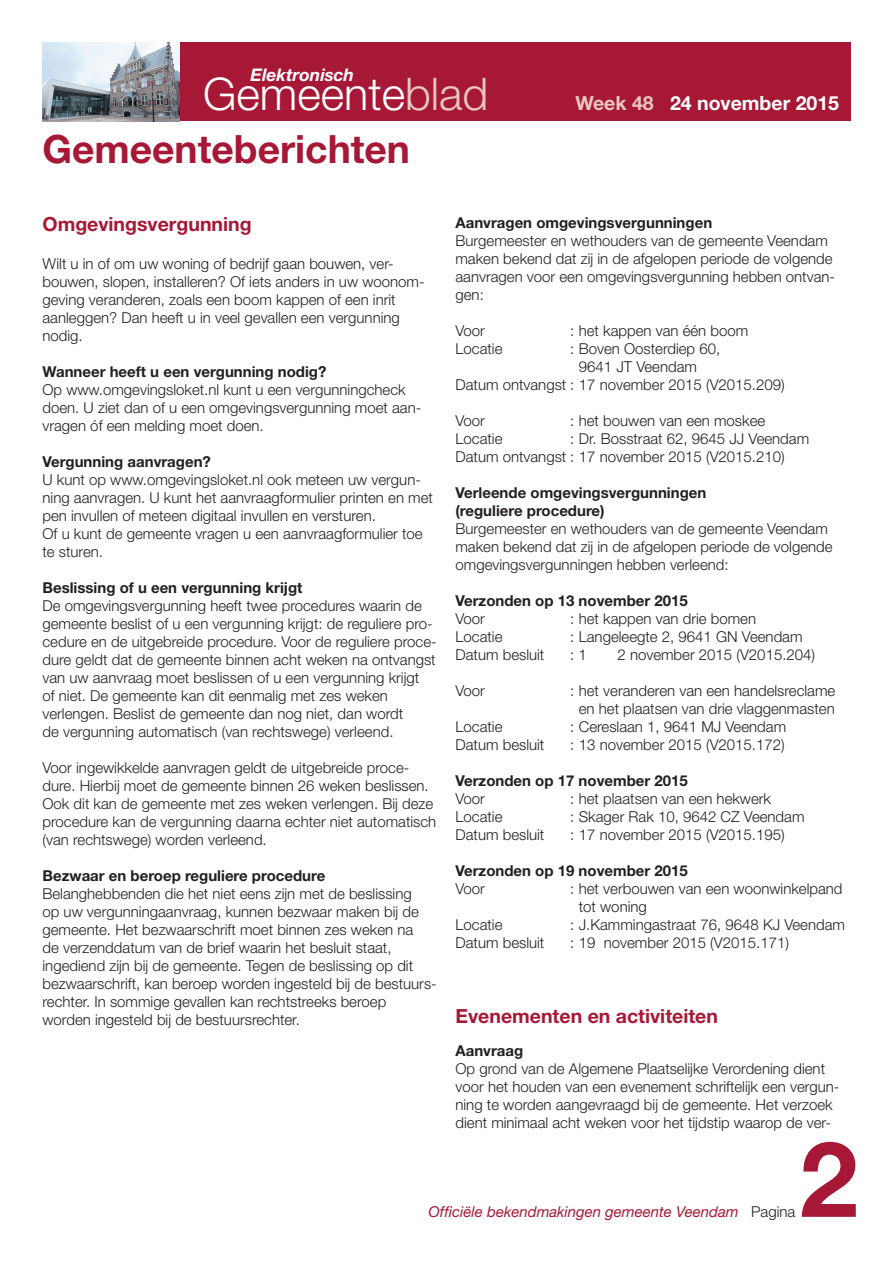
<style>
.page{position:relative;width:893px;height:1263px;background:#fff}
.page>*{position:absolute;margin:0;border:0;box-sizing:border-box;transform-origin:0 0}
.t1{font:700 105px "Helvetica Neue LT Std";color:#a61836}
.t2{font:300 45px "Helvetica Neue LT Std";color:#fff}
.t3{font:700 39px "Helvetica Neue LT Std";color:#a61836}
.t4{font:700 19.5px "Helvetica Neue LT Std";color:#a61836}
.t5{font:700 19.5px "Helvetica Neue LT Std";color:#fff}
.t6{font:italic 700 17.4px "Helvetica Neue LT Std";color:#fff}
.t7{font:300 15px/18px "Helvetica Neue LT Std";color:#231f20}
.t8{font:700 15px/18px "Helvetica Neue LT Std";color:#231f20}
.t9{font:italic 15px "Helvetica Neue LT Std";color:#a61836}
.s1{color:#e9c7c3}
.s2{font-weight:300;font-style:normal;color:#231f20}
</style>
<div class="page">
<div style="left:43px;top:43px;width:807px;height:78px;background:#a61836"></div>
<img style="left:43px;top:43px;width:137px;height:78px">
<p class="t6" style="left:250px;top:68px;width:105px">Elektronisch</p>
<h2 class="t2" style="left:203px;top:78px;width:287px">Gemeente<span class="s1">blad</span></h2>
<h3 class="t3" style="left:43px;top:135px;width:369px">Gemeenteberichten</h3>
<h3 class="t5" style="left:575px;top:97px;width:265px"><span class="s1">Week 48</span> 24 november 2015</h3>
<h3 class="t4" style="left:43px;top:217px;width:211px">Omgevingsvergunning</h3>
<p class="t7" style="left:43px;top:256px;width:384px">Wilt u in of om uw woning of bedrijf gaan bouwen, ver&shy;bouwen, slopen, installeren? Of iets anders in uw woonom&shy;geving veranderen, zoals een boom kappen of een inrit aanleggen? Dan heeft u in veel gevallen een vergunning nodig.</p>
<p class="t8" style="left:43px;top:364px;width:285px">Wanneer heeft u een vergunning nodig?</p>
<p class="t7" style="left:43px;top:382px;width:380px">Op www.omgevingsloket.nl kunt u een vergunningcheck doen. U ziet dan of u een omgevingsvergunning moet aan&shy;vragen óf een melding moet doen.</p>
<p class="t8" style="left:43px;top:454px;width:170px">Vergunning aanvragen?</p>
<p class="t7" style="left:43px;top:472px;width:392px">U kunt op www.omgevingsloket.nl ook meteen uw vergun&shy;ning aanvragen. U kunt het aanvraagformulier printen en met pen invullen of meteen digitaal invullen en versturen.<br>Of u kunt de gemeente vragen u een aanvraagformulier toe te sturen.</p>
<p class="t8" style="left:43px;top:580px;width:261px">Beslissing of u een vergunning krijgt</p>
<p class="t7" style="left:43px;top:598px;width:396px">De omgevingsvergunning heeft twee procedures waarin de gemeente beslist of u een vergunning krijgt: de reguliere pro&shy;cedure en de uitgebreide procedure. Voor de reguliere proce&shy;dure geldt dat de gemeente binnen acht weken na ontvangst van uw aanvraag moet beslissen of u een vergunning krijgt<br>of niet. De gemeente kan dit eenmalig met zes weken verlengen. Beslist de gemeente dan nog niet, dan wordt<br>de vergunning automatisch (van rechtswege) verleend.</p>
<p class="t7" style="left:43px;top:760px;width:395px">Voor ingewikkelde aanvragen geldt de uitgebreide proce&shy;dure. Hierbij moet de gemeente binnen 26 weken beslissen.<br>Ook dit kan de gemeente met zes weken verlengen. Bij deze procedure kan de vergunning daarna echter niet automatisch (van rechtswege) worden verleend.</p>
<p class="t8" style="left:43px;top:868px;width:284px">Bezwaar en beroep reguliere procedure</p>
<p class="t7" style="left:43px;top:886px;width:396px">Belanghebbenden die het niet eens zijn met de beslissing<br>op uw vergunningaanvraag, kunnen bezwaar maken bij de gemeente. Het bezwaarschrift moet binnen zes weken na<br>de verzenddatum van de brief waarin het besluit staat, ingediend zijn bij de gemeente. Tegen de beslissing op dit bezwaarschrift, kan beroep worden ingesteld bij de bestuurs&shy;rechter. In sommige gevallen kan rechtstreeks beroep worden ingesteld bij de bestuursrechter.</p>
<p class="t8" style="left:455px;top:215px;width:258px">Aanvragen omgevingsvergunningen</p>
<p class="t7" style="left:455px;top:233px;width:381px">Burgemeester en wethouders van de gemeente Veendam maken bekend dat zij in de afgelopen periode de volgende aanvragen voor een omgevingsvergunning hebben ontvan&shy;gen:</p>
<p class="t7" style="left:455px;top:323px;width:31px">Voor</p>
<p class="t7" style="left:570px;top:323px;width:180px">: het kappen van één boom</p>
<p class="t7" style="left:455px;top:341px;width:48px">Locatie</p>
<p class="t7" style="left:570px;top:341px;width:151px">: Boven Oosterdiep 60,</p>
<p class="t7" style="left:579px;top:359px;width:120px">9641 JT Veendam</p>
<p class="t7" style="left:455px;top:377px;width:331px">Datum ontvangst : 17 november 2015 (V2015.209)</p>
<p class="t7" style="left:455px;top:413px;width:31px">Voor</p>
<p class="t7" style="left:570px;top:413px;width:196px">: het bouwen van een moskee</p>
<p class="t7" style="left:455px;top:431px;width:48px">Locatie</p>
<p class="t7" style="left:455px;top:431px;width:355px;text-indent:115px">: Dr. Bosstraat 62, 9645 JJ Veendam<br>Datum ontvangst : 17 november 2015 (V2015.210)</p>
<p class="t8" style="left:455px;top:485px;width:252px">Verleende omgevingsvergunningen (reguliere procedure)</p>
<p class="t7" style="left:455px;top:521px;width:379px">Burgemeester en wethouders van de gemeente Veendam maken bekend dat zij in de afgelopen periode de volgende omgevingsvergunningen hebben verleend:</p>
<p class="t8" style="left:455px;top:593px;width:234px">Verzonden op 13 november 2015</p>
<p class="t7" style="left:455px;top:611px;width:31px">Voor</p>
<p class="t7" style="left:570px;top:611px;width:187px">: het kappen van drie bomen</p>
<p class="t7" style="left:455px;top:629px;width:48px">Locatie</p>
<p class="t7" style="left:570px;top:629px;width:234px">: Langeleegte 2, 9641 GN Veendam</p>
<p class="t7" style="left:455px;top:647px;width:90px">Datum besluit</p>
<p class="t7" style="left:570px;top:647px;width:18px">: 1</p>
<p class="t7" style="left:617px;top:647px;width:199px">2 november 2015 (V2015.204)</p>
<p class="t7" style="left:455px;top:683px;width:31px">Voor</p>
<p class="t7" style="left:570px;top:683px;width:267px;text-align:center">: het veranderen van een handelsreclame en het plaatsen van drie vlaggenmasten</p>
<p class="t7" style="left:455px;top:719px;width:48px">Locatie</p>
<p class="t7" style="left:570px;top:719px;width:217px">: Cereslaan 1, 9641 MJ Veendam</p>
<p class="t7" style="left:455px;top:737px;width:90px">Datum besluit</p>
<p class="t7" style="left:570px;top:737px;width:216px">: 13 november 2015 (V2015.172)</p>
<p class="t8" style="left:455px;top:773px;width:234px">Verzonden op 17 november 2015</p>
<p class="t7" style="left:455px;top:791px;width:31px">Voor</p>
<p class="t7" style="left:570px;top:791px;width:202px">: het plaatsen van een hekwerk</p>
<p class="t7" style="left:455px;top:809px;width:48px">Locatie</p>
<p class="t7" style="left:570px;top:809px;width:236px">: Skager Rak 10, 9642 CZ Veendam</p>
<p class="t7" style="left:455px;top:827px;width:90px">Datum besluit</p>
<p class="t7" style="left:570px;top:827px;width:216px">: 17 november 2015 (V2015.195)</p>
<p class="t8" style="left:455px;top:863px;width:234px">Verzonden op 19 november 2015</p>
<p class="t7" style="left:455px;top:881px;width:31px">Voor</p>
<p class="t7" style="left:579px;top:881px;width:265px;text-indent:-9px">: het verbouwen van een woonwinkelpand tot woning</p>
<p class="t7" style="left:455px;top:917px;width:48px">Locatie</p>
<p class="t7" style="left:570px;top:917px;width:276px">: J.Kammingastraat 76, 9648 KJ Veendam</p>
<p class="t7" style="left:455px;top:935px;width:90px">Datum besluit</p>
<p class="t7" style="left:570px;top:935px;width:220px">: 19 november 2015 (V2015.171)</p>
<h3 class="t4" style="left:455px;top:1009px;width:264px">Evenementen en activiteiten</h3>
<p class="t8" style="left:455px;top:1043px;width:69px">Aanvraag</p>
<p class="t7" style="left:455px;top:1061px;width:385px">Op grond van de Algemene Plaatselijke Verordening dient voor het houden van een evenement schriftelijk een vergun&shy;ning te worden aangevraagd bij de gemeente. Het verzoek dient minimaal acht weken voor het tijdstip waarop de ver-</p>
<h1 class="t1" style="left:800px;top:1142px;width:60px">2</h1>
<p class="t9" style="left:429px;top:1206px;width:368px">Officiële bekendmakingen gemeente Veendam <span class="s2">Pagina</span></p>
</div>
